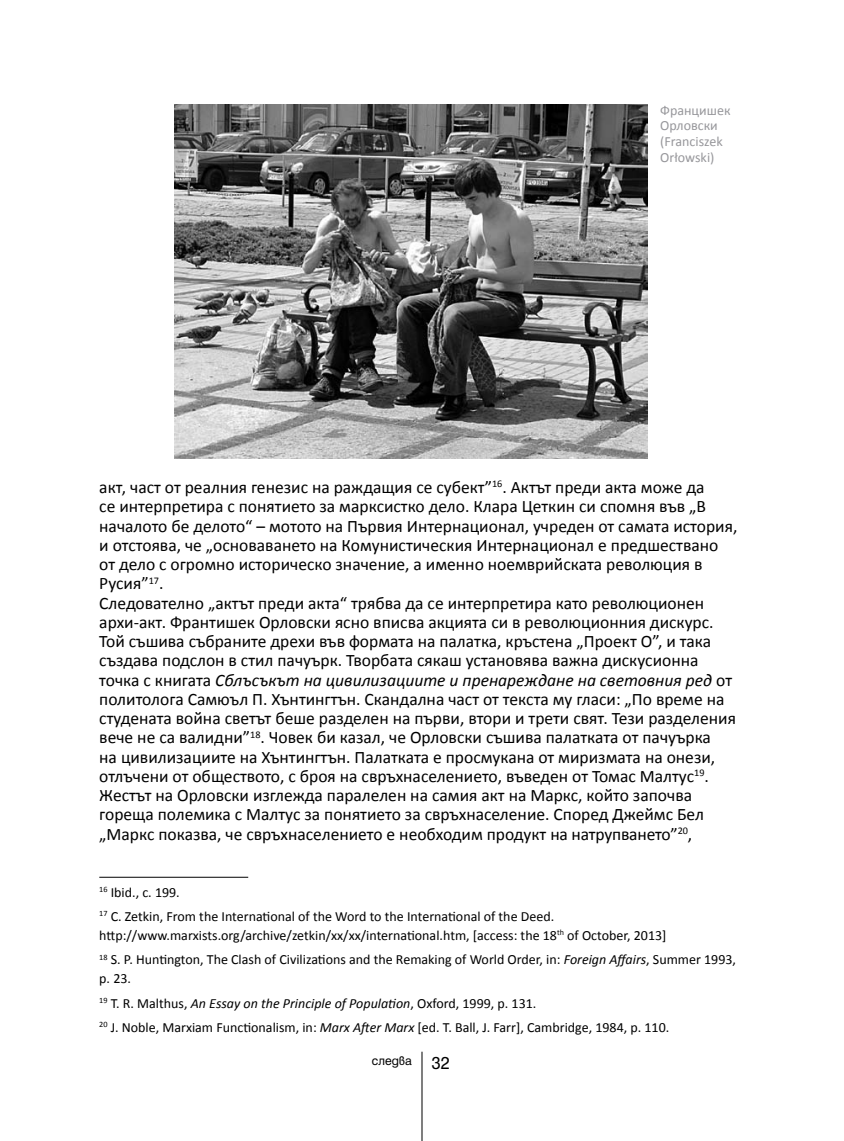
<style>
.page{position:relative;width:844px;height:1141px;background:#fff}
.page>*{position:absolute;margin:0;border:0;box-sizing:border-box;transform-origin:0 0}
.t1{font:17.5px/19.2px "Calibri";color:#000}
.t2{font:14px/24.2px "Calibri";color:#000}
.t3{font:14px/15.8px "Calibri";color:#97979b}
.t4{font:12.25px "Hebar B Normal";color:#000}
.s1{font-style:italic}
.s2{font-size:17.5px}
</style>
<div class="page">
<hr style="left:421px;top:1052px;width:1px;height:89px;background:#000">
<hr style="left:99px;top:877px;width:149px;height:1px;background:#000">
<img style="left:175px;top:104px;width:472px;height:355px">
<p class="t3" style="left:660px;top:102px;width:72px">Францишек<br>Орловски (Franciszek<br>Orłowski)</p>
<p class="t1" style="left:99px;top:478px;width:639px">акт, част от реалния генезис на раждащия се субект”<sup>16</sup>. Актът преди акта може да<br>се интерпретира с понятието за марксистко дело. Клара Цеткин си спомня във „В началото бе делото“ – мотото на Първия Интернационал, учреден от самата история, и отстоява, че „основаването на Комунистическия Интернационал е предшествано от дело с огромно историческо значение, а именно ноемврийската революция в Русия”<sup>17</sup>.<br>Следователно „актът преди акта“ трябва да се интерпретира като революционен архи-акт. Франтишек Орловски ясно вписва акцията си в революционния дискурс.<br>Той съшива събраните дрехи във формата на палатка, кръстена „Проект О”, и така създава подслон в стил пачуърк. Творбата сякаш установява важна дискусионна точка с книгата <span class="s1">Сблъсъкът на цивилизациите и пренареждане на световния ред</span> от политолога Самюъл П. Хънтингтън. Скандална част от текста му гласи: „По време на студената война светът беше разделен на първи, втори и трети свят. Тези разделения вече не са валидни”<sup>18</sup>. Човек би казал, че Орловски съшива палатката от пачуърка<br>на цивилизациите на Хънтингтън. Палатката е просмукана от миризмата на онези, отлъчени от обществото, с броя на свръхнаселението, въведен от Томас Малтус<sup>19</sup>.<br>Жестът на Орловски изглежда паралелен на самия акт на Маркс, който започва гореща полемика с Малтус за понятието за свръхнаселение. Според Джеймс Бел „Маркс показва, че свръхнаселението е необходим продукт на натрупването”<sup>20</sup>,</p>
<p class="t2" style="left:99px;top:880px;width:456px"><sup>16</sup> Ibid., с. 199.<br><sup>17</sup> C. Zetkin, From the International of the Word to the International of the Deed.</p>
<p class="t2" style="left:99px;top:923px;width:638px">http://www.marxists.org/archive/zetkin/xx/xx/international.htm, [access: the 18<sup>th</sup> of October, 2013]<br><sup>18</sup> S. P. Huntington, The Clash of Civilizations and the Remaking of World Order, in: <span class="s1">Foreign Affairs</span>, Summer 1993,</p>
<p class="t2" style="left:99px;top:967px;width:571px">p. 23.<br><sup>19</sup> T. R. Malthus, <span class="s1">An Essay on the Principle of Population</span>, Oxford, 1999, p. 131.<br><sup>20</sup> J. Noble, Marxiam Functionalism, in: <span class="s1">Marx After Marx</span> [ed. T. Ball, J. Farr], Cambridge, 1984, p. 110.</p>
<p class="t4" style="left:371px;top:1055px;width:79px">следва <span class="s2">32</span></p>
</div>
